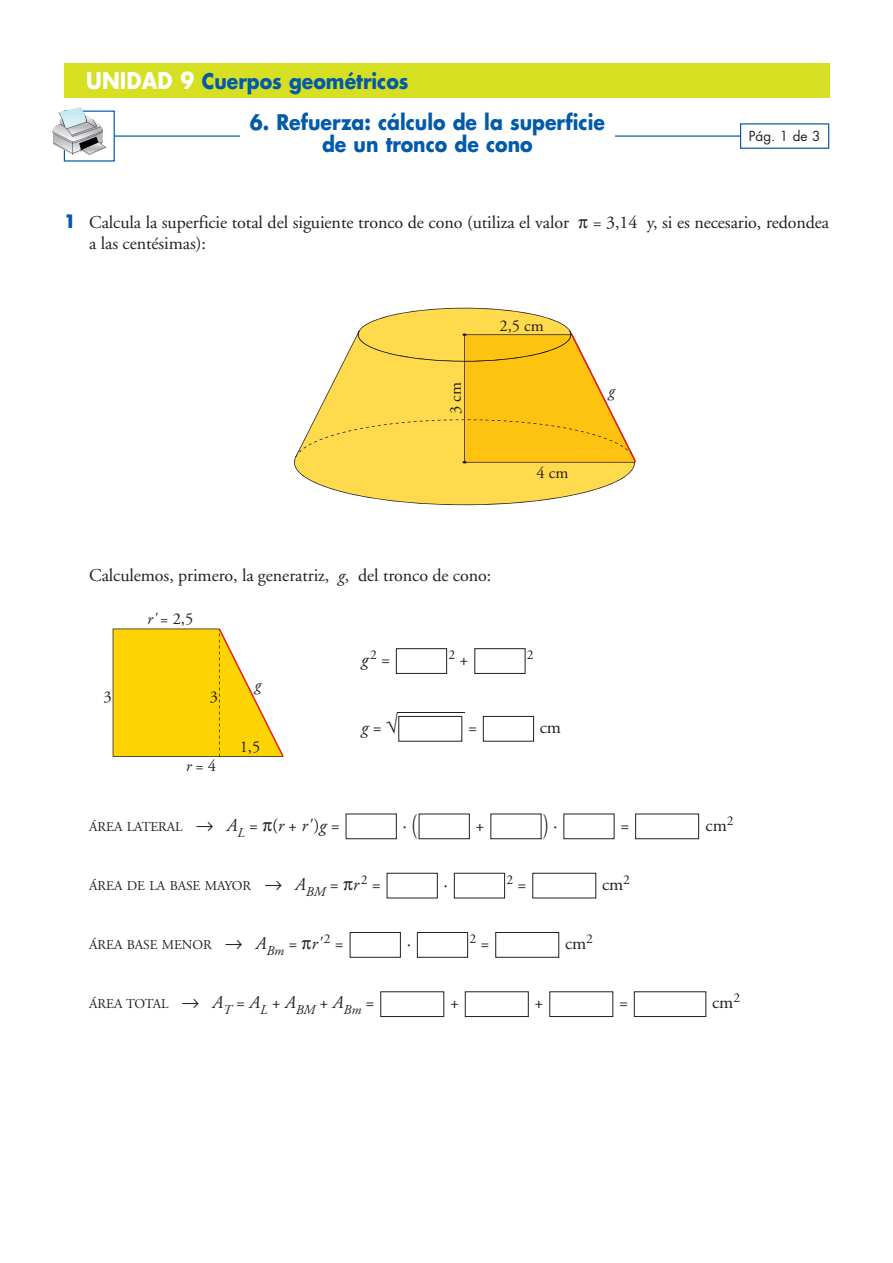
<style>
.page{position:relative;width:893px;height:1263px;background:#fff}
.page>*{position:absolute;margin:0;border:0;box-sizing:border-box;transform-origin:0 0}
.t1{font:28.8px "Adobe Garamond";color:#231f20;scale:.62 1}
.t2{font:700 21px/22.5px "Futura";color:#015aaa;text-align:center;scale:.9 1}
.t3{font:18px/21px "Adobe Garamond";letter-spacing:-.005em;color:#231f20}
.t4{font:italic 18px "Adobe Garamond";color:#231f20}
.t5{font:18px "Adobe Garamond";letter-spacing:-.005em;color:#231f20;scale:3.75 1}
.t6{font:16.5px "Adobe Garamond";color:#231f20}
.t7{font:italic 16.5px "Adobe Garamond";color:#231f20}
.t8{font:13.5px "Adobe Garamond";letter-spacing:-.005em;color:#231f20}
.t9{font:13.5px "Futura";color:#231f20}
.s1{font-size:22.5px;color:#fff}
.s2{font-family:"Futura";font-weight:700;color:#015aaa}
.s3{font-family:"Anaya Math 1"}
.s4{font-style:italic}
.s5{font-style:normal}
.s6{font-size:18px}
.s7{font-family:"Anaya Math 1";font-style:normal;font-size:22.5px}
.s8{font-family:"Anaya Math 1";font-size:18px}
.s9{font-style:italic;font-size:18px}
.s10{font-size:28.8px}
</style>
<div class="page">
<div style="left:64px;top:64px;width:765px;height:34px;background:#d6df21"></div>
<svg style="left:115px;top:123px;width:715px;height:26px"></svg>
<div style="left:240px;top:111px;width:374px;height:51px;background:#fff"></div>
<div style="left:64px;top:111px;width:51px;height:51px;border:1px solid #015aaa"></div>
<img style="left:52px;top:107px;width:54px;height:48px">
<div style="left:634px;top:991px;width:72px;height:26px;border:1px solid #231f20"></div>
<div style="left:549px;top:991px;width:64px;height:26px;border:1px solid #231f20"></div>
<div style="left:465px;top:991px;width:64px;height:26px;border:1px solid #231f20"></div>
<div style="left:380px;top:991px;width:64px;height:26px;border:1px solid #231f20"></div>
<div style="left:495px;top:932px;width:64px;height:26px;border:1px solid #231f20"></div>
<div style="left:417px;top:932px;width:51px;height:26px;border:1px solid #231f20"></div>
<div style="left:350px;top:932px;width:51px;height:26px;border:1px solid #231f20"></div>
<div style="left:532px;top:873px;width:64px;height:25px;border:1px solid #231f20"></div>
<div style="left:454px;top:873px;width:51px;height:25px;border:1px solid #231f20"></div>
<div style="left:387px;top:873px;width:51px;height:25px;border:1px solid #231f20"></div>
<div style="left:635px;top:814px;width:64px;height:25px;border:1px solid #231f20"></div>
<div style="left:563px;top:814px;width:51px;height:25px;border:1px solid #231f20"></div>
<div style="left:490px;top:814px;width:51px;height:25px;border:1px solid #231f20"></div>
<div style="left:419px;top:814px;width:51px;height:25px;border:1px solid #231f20"></div>
<div style="left:346px;top:814px;width:51px;height:25px;border:1px solid #231f20"></div>
<div style="left:483px;top:716px;width:51px;height:26px;border:1px solid #231f20"></div>
<div style="left:398px;top:716px;width:64px;height:26px;border:1px solid #231f20"></div>
<div style="left:474px;top:648px;width:51px;height:26px;border:1px solid #231f20"></div>
<div style="left:396px;top:648px;width:51px;height:26px;border:1px solid #231f20"></div>
<svg style="left:294px;top:458px;width:341px;height:47px;fill:#ffda4d"></svg>
<svg style="left:295px;top:308px;width:341px;height:156px"></svg>
<svg style="left:113px;top:629px;width:171px;height:128px"></svg>
<p class="t2" style="left:86px;top:72px;width:360px"><span class="s1">UNIDAD 9</span> Cuerpos geométricos</p>
<p class="t2" style="left:250px;top:112px;width:396px">6. Refuerza: cálculo de la superficie de un tronco de cono</p>
<p class="t9" style="left:749px;top:130px;width:73px">Pág. 1 de 3</p>
<p class="t3" style="left:89px;top:213px;width:741px;text-indent:-26px"><span class="s2">1</span> Calcula la superficie total del siguiente tronco de cono (utiliza el valor <span class="s3">π</span> = 3,14 y, si es necesario, redondea a las centésimas):</p>
<p class="t6" style="left:499px;top:319px;width:46px">2,5 cm</p>
<p class="t6" style="left:449px;top:414px;width:33px;rotate:-90deg">3 cm</p>
<p class="t7" style="left:608px;top:384px;width:8px">g</p>
<p class="t3" style="left:89px;top:566px;width:403px">Calculemos, primero, la generatriz, <span class="s4">g</span>, del tronco de cono:</p>
<p class="t6" style="left:147px;top:612px;width:48px"><span class="s4">r'</span> = 2,5</p>
<p class="t6" style="left:536px;top:466px;width:33px">4 cm</p>
<p class="t6" style="left:103px;top:690px;width:10px">3</p>
<p class="t6" style="left:210px;top:690px;width:10px">3</p>
<p class="t6" style="left:186px;top:759px;width:32px"><span class="s4">r</span> = 4</p>
<p class="t7" style="left:255px;top:678px;width:8px">g</p>
<p class="t6" style="left:240px;top:740px;width:22px">1,5</p>
<p class="t4" style="left:361px;top:652px;width:30px">g<sup>2</sup><span class="s5">=</span></p>
<p class="t8" style="left:448px;top:650px;width:22px">2 <span class="s6">+</span></p>
<p class="t8" style="left:527px;top:650px;width:8px">2</p>
<p class="t4" style="left:361px;top:720px;width:38px">g<span class="s5">=</span> <span class="s7">√</span></p>
<p class="t5" style="left:397px;top:704px;width:19px">—</p>
<p class="t3" style="left:468px;top:719px;width:10px">=</p>
<p class="t3" style="left:540px;top:719px;width:23px">cm</p>
<p class="t8" style="left:89px;top:821px;width:252px">ÁREA LATERAL <span class="s8">8</span> <span class="s9">A</span><span class="s4">L</span> <span class="s6">=</span> <span class="s8">π</span><span class="s6">(</span><span class="s9">r</span> <span class="s6">+</span> <span class="s9">r'</span><span class="s6">)</span><span class="s9">g</span> <span class="s6">=</span></p>
<p class="t3" style="left:403px;top:816px;width:16px">·<span class="s10">(</span></p>
<p class="t3" style="left:476px;top:816px;width:10px">+</p>
<h1 class="t1" style="left:543px;top:813px;width:25px">) <span class="s6">·</span></h1>
<p class="t3" style="left:620px;top:816px;width:10px">=</p>
<p class="t3" style="left:705px;top:816px;width:29px">cm<sup>2</sup></p>
<p class="t8" style="left:89px;top:880px;width:293px">ÁREA DE LA BASE MAYOR <span class="s8">8</span> <span class="s9">A</span><span class="s4">BM</span> <span class="s6">=</span> <span class="s8">π</span><span class="s9">r</span> 2 <span class="s6">=</span></p>
<p class="t3" style="left:444px;top:875px;width:6px">·</p>
<p class="t8" style="left:506px;top:874px;width:22px">2 <span class="s6">=</span></p>
<p class="t3" style="left:602px;top:875px;width:29px">cm<sup>2</sup></p>
<p class="t8" style="left:89px;top:939px;width:256px">ÁREA BASE MENOR <span class="s8">8</span> <span class="s9">A</span><span class="s4">Bm</span> <span class="s6">=</span> <span class="s8">π</span><span class="s9">r'</span> 2 <span class="s6">=</span></p>
<p class="t3" style="left:407px;top:935px;width:6px">·</p>
<p class="t8" style="left:469px;top:933px;width:22px">2 <span class="s6">=</span></p>
<p class="t3" style="left:565px;top:935px;width:29px">cm<sup>2</sup></p>
<p class="t8" style="left:89px;top:999px;width:287px">ÁREA TOTAL <span class="s8">8</span> <span class="s9">A</span><span class="s4">T</span> <span class="s6">=</span> <span class="s9">A</span><span class="s4">L</span> <span class="s6">+</span> <span class="s9">A</span><span class="s4">BM</span> <span class="s6">+</span> <span class="s9">A</span><span class="s4">Bm</span> <span class="s6">=</span></p>
<p class="t3" style="left:450px;top:994px;width:10px">+</p>
<p class="t3" style="left:535px;top:994px;width:10px">+</p>
<p class="t3" style="left:619px;top:994px;width:10px">=</p>
<p class="t3" style="left:712px;top:994px;width:29px">cm<sup>2</sup></p>
</div>
